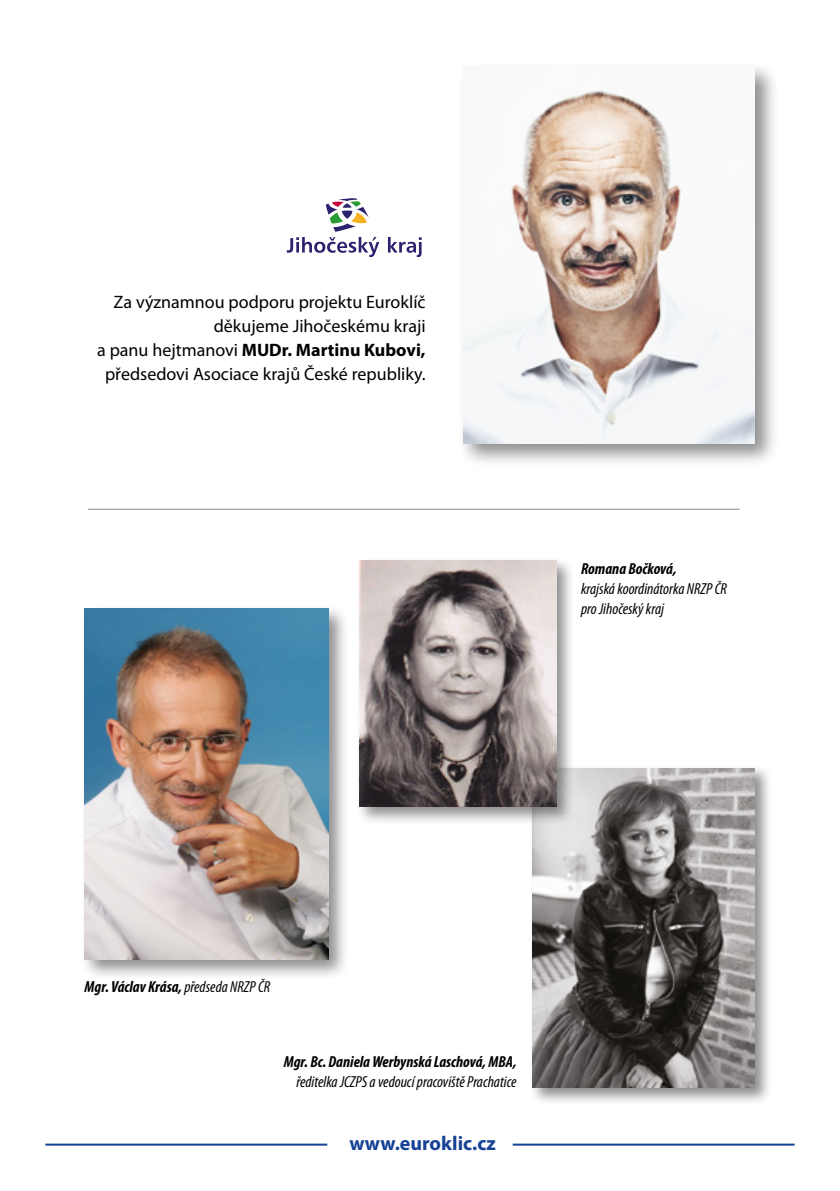
<style>
.page{position:relative;width:840px;height:1191px;background:#fff}
.page>*{position:absolute;margin:0;border:0;box-sizing:border-box;transform-origin:0 0}
.t1{font:700 20px "Myriad Pro";color:#164194}
.t2{font:18px/24px "Myriad Pro";color:#000;text-align:right}
.t3{font:italic condensed 16px/20px "Myriad Pro";color:#000}
.t4{font:italic 700 condensed 16px "Myriad Pro";color:#000}
.s1{font-weight:700}
.s2{font-weight:400}
</style>
<div class="page">
<hr style="left:45px;top:1143px;width:282px;height:2px;background:#164194">
<hr style="left:512px;top:1143px;width:282px;height:2px;background:#164194">
<div style="left:80px;top:603px;width:269px;height:377px;background:#000;opacity:.45"></div>
<img style="left:84px;top:608px;width:244px;height:351px">
<svg style="left:286px;top:198px;width:135px;height:59px"></svg>
<div style="left:458px;top:61px;width:321px;height:406px;background:#000;opacity:.45"></div>
<img style="left:463px;top:66px;width:291px;height:377px">
<hr style="left:88px;top:509px;width:651px;height:1px;background:#878787">
<div style="left:528px;top:764px;width:244px;height:342px;background:#000;opacity:.45"></div>
<img style="left:532px;top:768px;width:222px;height:320px">
<div style="left:355px;top:556px;width:220px;height:270px;background:#000;opacity:.45"></div>
<img style="left:359px;top:560px;width:197px;height:247px">
<p class="t2" style="left:97px;top:290px;width:330px">Za významnou podporu projektu Euroklíč děkujeme Jihočeskému kraji<br>a panu hejtmanovi <span class="s1">MUDr. Martinu Kubovi, </span>předsedovi Asociace krajů České republiky.</p>
<p class="t4" style="left:580px;top:558px;width:97px">Romana Bočková,</p>
<p class="t3" style="left:580px;top:578px;width:147px">krajská koordinátorka NRZP ČR pro Jihočeský kraj</p>
<p class="t4" style="left:84px;top:976px;width:187px">Mgr. Václav Krása, <span class="s2">předseda NRZP ČR</span></p>
<p class="t4" style="left:283px;top:1052px;width:234px">Mgr. Bc. Daniela Werbynská Laschová, MBA,</p>
<p class="t3" style="left:296px;top:1072px;width:222px">ředitelka JCZPS a vedoucí pracoviště Prachatice</p>
<p class="t1" style="left:349px;top:1129px;width:148px">www.euroklic.cz</p>
</div>
